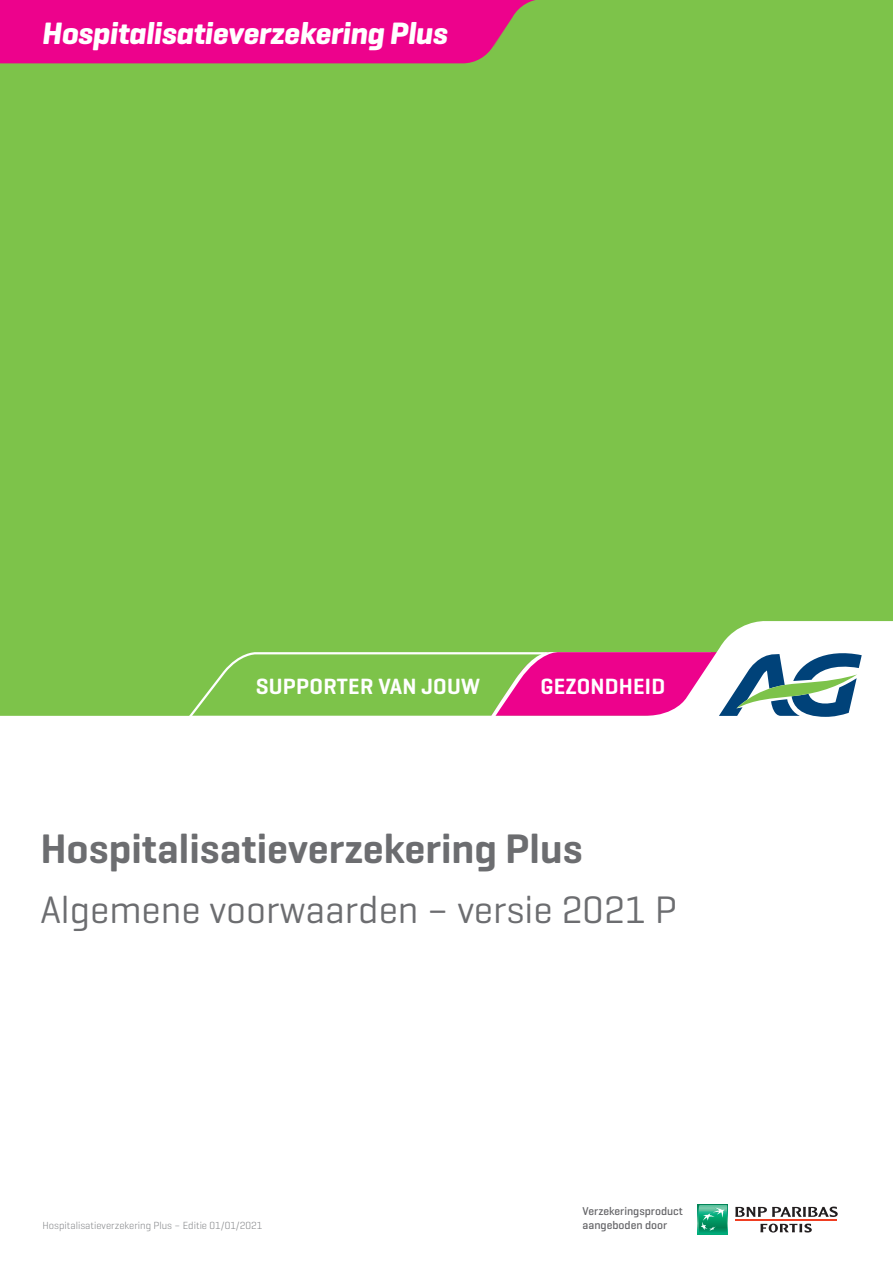
<style>
.page{position:relative;width:893px;height:1263px;background:#fff}
.page>*{position:absolute;margin:0;border:0;box-sizing:border-box;transform-origin:0 0}
.t1{font:600 42px "Geogrotesque";color:#6c6d70}
.t2{font:39px "Geogrotesque";color:#6c6d70}
.t3{font:italic 700 31.5px "Geogrotesque";letter-spacing:-.01em;color:#fff}
.t4{font:600 22.5px "Geogrotesque";letter-spacing:.01em;color:#fff}
.t5{font:500 11.55px/13.8px "Geogrotesque";color:#636366}
.t6{font:300 10.5px "Geogrotesque";color:#818386}
</style>
<div class="page">
<div style="left:0;top:0;width:893px;height:741px;background:#7dc34a"></div>
<div style="left:0;top:0;width:535px;height:63px;background:#ed028c"></div>
<svg style="left:0;top:621px;width:893px;height:120px"></svg>
<svg style="left:185px;top:648px;width:707px;height:71px"></svg>
<svg style="left:698px;top:1204px;width:30px;height:30px"></svg>
<svg style="left:698px;top:1205px;width:29px;height:28px"></svg>
<hr style="left:735px;top:1220px;width:102px;height:1px;background:#ef3e22">
<svg style="left:735px;top:1206px;width:103px;height:11px"></svg>
<svg style="left:760px;top:1223px;width:52px;height:9px"></svg>
<h3 class="t3" style="left:41px;top:14px;width:407px">Hospitalisatieverzekering Plus</h3>
<h3 class="t4" style="left:256px;top:672px;width:226px">SUPPORTER VAN JOUW</h3>
<h3 class="t4" style="left:540px;top:672px;width:126px">GEZONDHEID</h3>
<h1 class="t1" style="left:40px;top:822px;width:544px">Hospitalisatieverzekering Plus</h1>
<h2 class="t2" style="left:40px;top:885px;width:638px">Algemene voorwaarden – versie 2021 P</h2>
<p class="t6" style="left:43px;top:1219px;width:221px">Hospitalisatieverzekering Plus – Editie 01/01/2021</p>
<p class="t5" style="left:583px;top:1204px;width:102px">Verzekeringsproduct aangeboden door</p>
</div>
